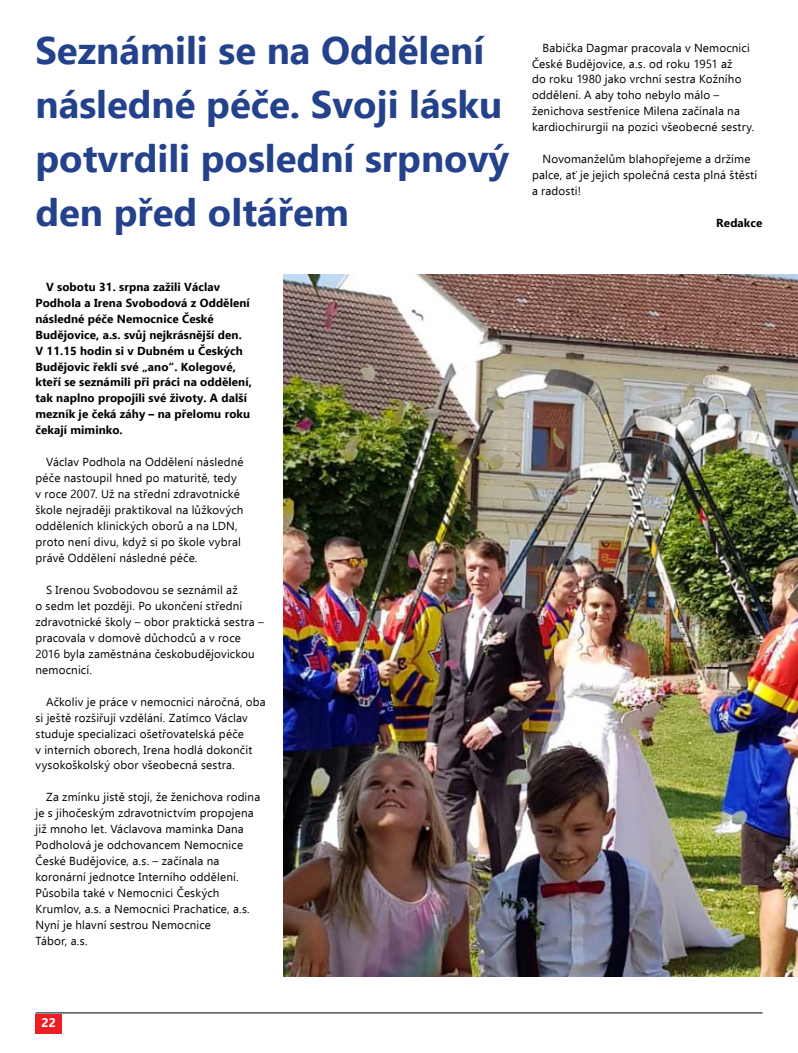
<style>
.page{position:relative;width:798px;height:1053px;background:#fff}
.page>*{position:absolute;margin:0;border:0;box-sizing:border-box;transform-origin:0 0}
.t1{font:700 38.38px/53.9px "Ebrima";color:#24428c}
.t2{font:700 12.5px "Ebrima";color:#fff}
.t3{font:11.62px/16px "Ebrima";letter-spacing:.015em;color:#000}
.t4{font:700 11.62px/16px "Ebrima";letter-spacing:.005em;color:#000}
</style>
<div class="page">
<div style="left:35px;top:1013px;width:27px;height:20px;background:#ed1d24"></div>
<hr style="left:35px;top:1012px;width:727px;height:1px;background:#000">
<img style="left:283px;top:275px;width:514px;height:701px">
<h1 class="t1" style="left:35px;top:21px;width:475px">Seznámili se na Oddělení následné péče. Svoji lásku potvrdili poslední srpnový den před oltářem</h1>
<p class="t4" style="left:35px;top:278px;width:218px;text-indent:11px">V sobotu 31. srpna zažili Václav Podhola a Irena Svobodová z Oddělení následné péče Nemocnice České Budějovice, a.s. svůj nejkrásnější den.<br>V 11.15 hodin si v Dubném u Českých Budějovic řekli své „ano“. Kolegové, kteří se seznámili při práci na oddělení, tak naplno propojili své životy. A další mezník je čeká záhy – na přelomu roku čekají miminko.</p>
<p class="t3" style="left:35px;top:453px;width:210px;text-indent:11px">Václav Podhola na Oddělení následné péče nastoupil hned po maturitě, tedy v roce 2007. Už na střední zdravotnické škole nejraději praktikoval na lůžkových odděleních klinických oborů a na LDN, proto není divu, když si po škole vybral právě Oddělení následné péče.</p>
<p class="t3" style="left:35px;top:581px;width:230px;text-indent:11px">S Irenou Svobodovou se seznámil až<br>o sedm let později. Po ukončení střední zdravotnické školy – obor praktická sestra – pracovala v domově důchodců a v roce 2016 byla zaměstnána českobudějovickou nemocnicí.</p>
<p class="t3" style="left:35px;top:693px;width:232px;text-indent:11px">Ačkoliv je práce v nemocnici náročná, oba si ještě rozšiřují vzdělání. Zatímco Václav studuje specializaci ošetřovatelská péče<br>v interních oborech, Irena hodlá dokončit vysokoškolský obor všeobecná sestra.</p>
<p class="t3" style="left:35px;top:788px;width:226px;text-indent:11px">Za zmínku jistě stojí, že ženichova rodina je s jihočeským zdravotnictvím propojena již mnoho let. Václavova maminka Dana Podholová je odchovancem Nemocnice České Budějovice, a.s. – začínala na koronární jednotce Interního oddělení.<br>Působila také v Nemocnici Českých Krumlov, a.s. a Nemocnici Prachatice, a.s.<br>Nyní je hlavní sestrou Nemocnice<br>Tábor, a.s.</p>
<p class="t3" style="left:531px;top:39px;width:224px;text-indent:11px">Babička Dagmar pracovala v Nemocnici České Budějovice, a.s. od roku 1951 až<br>do roku 1980 jako vrchní sestra Kožního oddělení. A aby toho nebylo málo – ženichova sestřenice Milena začínala na kardiochirurgii na pozici všeobecné sestry.</p>
<p class="t3" style="left:531px;top:151px;width:226px;text-indent:11px">Novomanželům blahopřejeme a držíme palce, ať je jejich společná cesta plná štěstí a radosti!</p>
<p class="t4" style="left:716px;top:214px;width:48px">Redakce</p>
<p class="t2" style="left:42px;top:1013px;width:16px">22</p>
</div>
